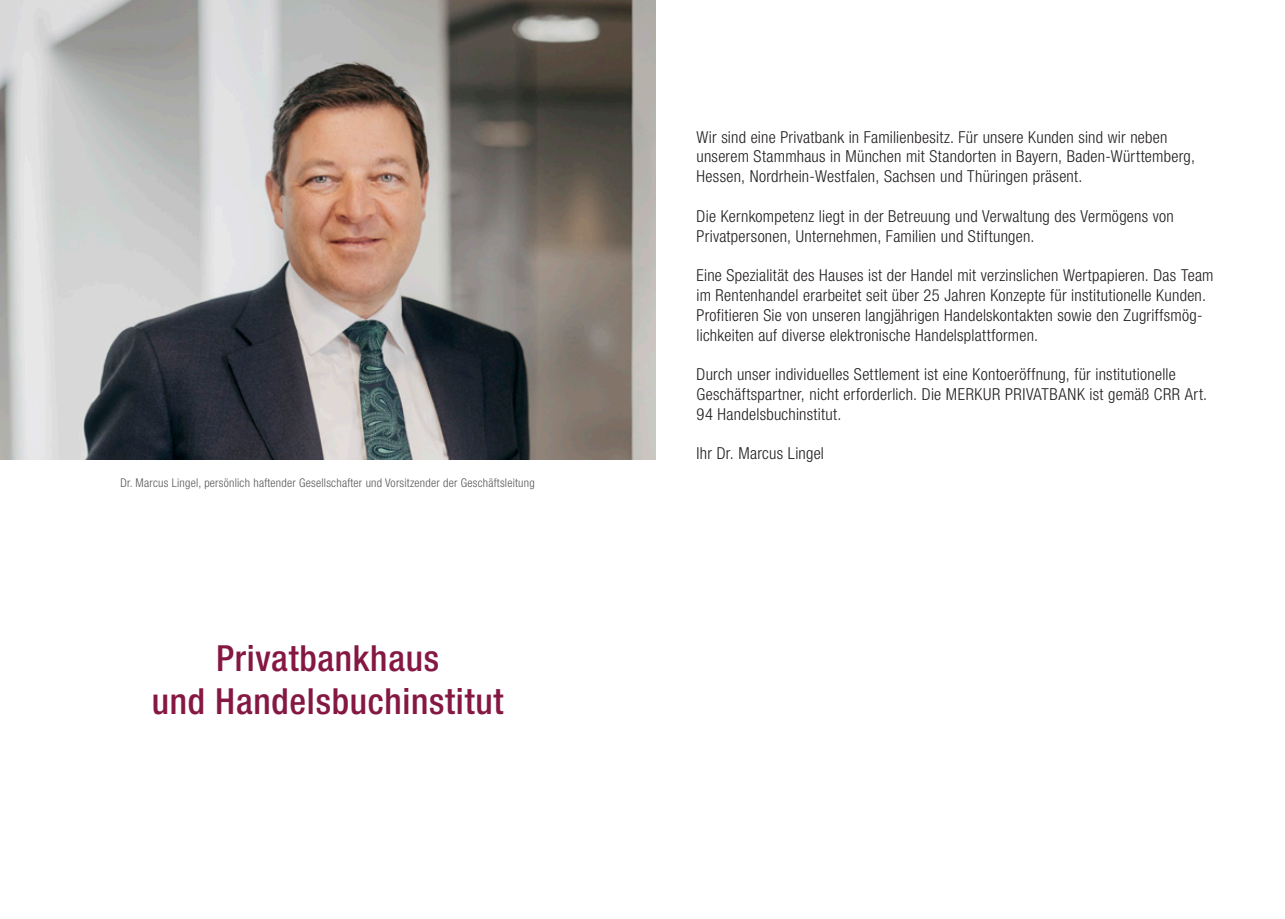
<style>
.page{position:relative;width:1285px;height:919px;background:#fff}
.page>*{position:absolute;margin:0;border:0;box-sizing:border-box;transform-origin:0 0}
.t1{font:500 condensed 36px "Helvetica Neue LT Std";letter-spacing:.02em;color:#851843}
.Fließtext{font:300 condensed 16.5px/19.8px "Helvetica Neue LT Std";letter-spacing:.015em;color:#231f20}
.t2{font:300 condensed 12px "Helvetica Neue LT Std";letter-spacing:.02em;color:#57585a}
</style>
<div class="page">
<img style="left:0;top:0;width:655px;height:459px">
<p class="t2" style="left:120px;top:475px;width:416px">Dr. Marcus Lingel, persönlich haftender Gesellschafter und Vorsitzender der Geschäftsleitung</p>
<p class="t1" style="left:216px;top:636px;width:224px">Privatbankhaus</p>
<p class="t1" style="left:152px;top:679px;width:353px">und Handelsbuchinstitut</p>
<p class="Fließtext" style="left:696px;top:127px;width:500px">Wir sind eine Privatbank in Familienbesitz. Für unsere Kunden sind wir neben unserem Stammhaus in München mit Standorten in Bayern, Baden-Württemberg,<br>Hessen, Nordrhein-Westfalen, Sachsen und Thüringen präsent.</p>
<p class="Fließtext" style="left:696px;top:206px;width:478px">Die Kernkompetenz liegt in der Betreuung und Verwaltung des Vermögens von<br>Privatpersonen, Unternehmen, Familien und Stiftungen.</p>
<p class="Fließtext" style="left:696px;top:265px;width:518px">Eine Spezialität des Hauses ist der Handel mit verzinslichen Wertpapieren. Das Team im Rentenhandel erarbeitet seit über 25 Jahren Konzepte für institutionelle Kunden.<br>Profitieren Sie von unseren langjährigen Handelskontakten sowie den Zugriffsmög&shy;lichkeiten auf diverse elektronische Handelsplattformen.</p>
<p class="Fließtext" style="left:696px;top:364px;width:512px">Durch unser individuelles Settlement ist eine Kontoeröffnung, für institutionelle<br>Geschäftspartner, nicht erforderlich. Die MERKUR PRIVATBANK ist gemäß CRR Art.<br>94 Handelsbuchinstitut.</p>
<p class="Fließtext" style="left:696px;top:443px;width:129px">Ihr Dr. Marcus Lingel</p>
</div>
